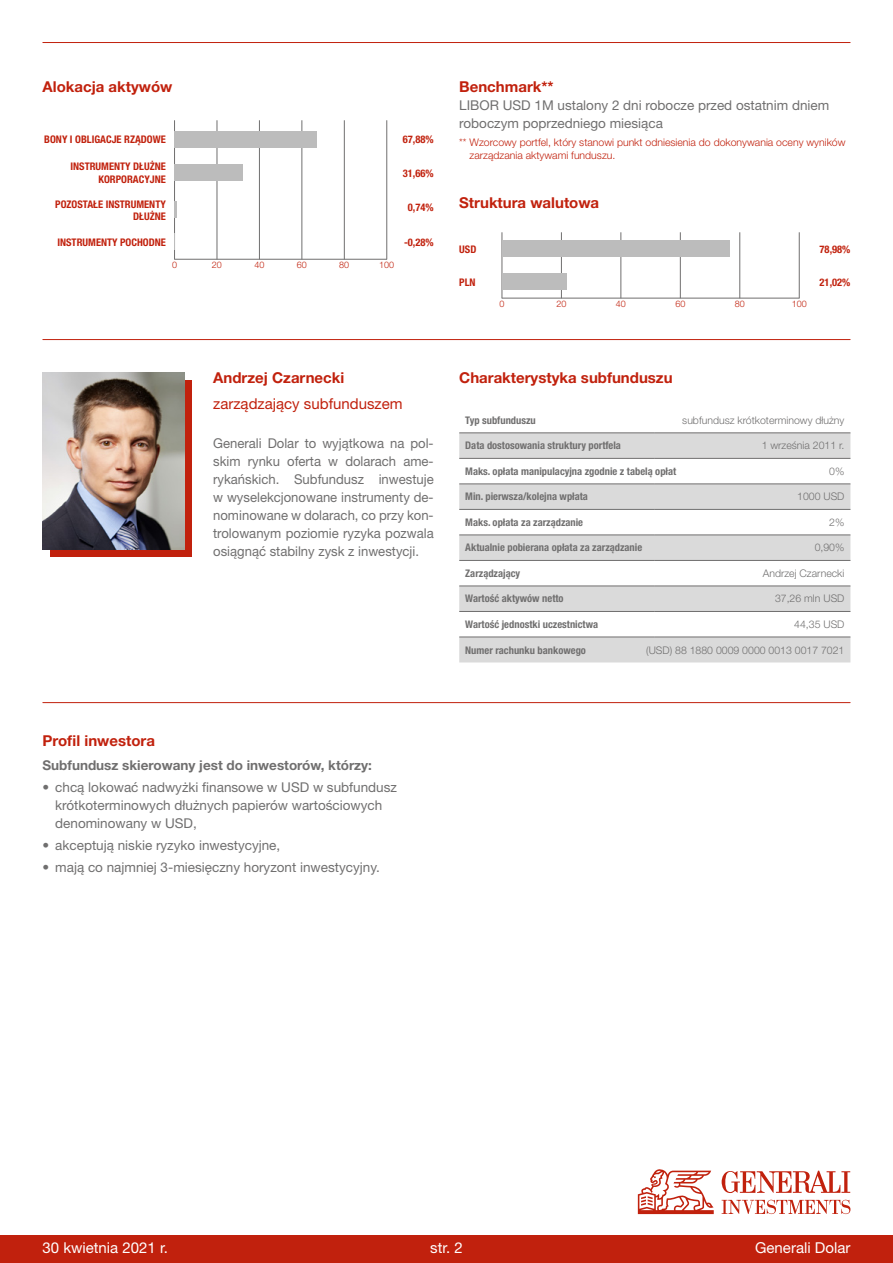
<style>
.page{position:relative;width:893px;height:1263px;background:#fff}
.page>*{position:absolute;margin:0;border:0;box-sizing:border-box;transform-origin:0 0}
.t1{font:700 15px "Helvetica Neue LT Pro";color:#c1210d}
.t2{font:15px "Helvetica Neue LT Pro";color:#fff}
.t3{font:15px "Helvetica Neue LT Pro";color:#c1210d}
.t4{font:13.5px/18px "Helvetica Neue LT Pro";color:#706f6f}
.t5{font:700 13.5px "Helvetica Neue LT Pro";color:#706f6f}
.t6{font:700 condensed 10.5px "Helvetica Neue LT Pro";color:#706f6f}
.t7{font:700 condensed 10.5px/12.6px "Helvetica Neue LT Pro";color:#c1210d;text-align:right}
.t8{font:300 10.5px "Helvetica Neue LT Pro";color:#706f6f}
.t9{font:300 10.5px/12.6px "Helvetica Neue LT Pro";color:#c1210d}
.t10{font:300 9px "Helvetica Neue LT Pro";color:#c1210d}
</style>
<div class="page">
<hr style="left:43px;top:42px;width:807px;height:1px;background:#c1210d">
<hr style="left:43px;top:339px;width:807px;height:1px;background:#c1210d">
<hr style="left:43px;top:702px;width:807px;height:1px;background:#c1210d">
<hr style="left:561px;top:232px;width:1px;height:66px;background:#706f6f">
<hr style="left:621px;top:232px;width:1px;height:66px;background:#706f6f">
<hr style="left:680px;top:232px;width:1px;height:66px;background:#706f6f">
<hr style="left:739px;top:232px;width:1px;height:66px;background:#706f6f">
<hr style="left:799px;top:232px;width:1px;height:66px;background:#706f6f">
<hr style="left:502px;top:232px;width:1px;height:66px;background:#706f6f">
<div style="left:502px;top:241px;width:227px;height:16px;background:#bcbcbc"></div>
<div style="left:502px;top:274px;width:64px;height:16px;background:#bcbcbc"></div>
<hr style="left:502px;top:298px;width:297px;height:1px;background:#706f6f">
<svg style="left:459px;top:432px;width:391px;height:1px"></svg>
<svg style="left:459px;top:434px;width:391px;height:228px;fill:#dadada"></svg>
<hr style="left:459px;top:433px;width:196px;height:1px;background:#706f6f">
<hr style="left:655px;top:433px;width:195px;height:1px;background:#706f6f">
<hr style="left:459px;top:458px;width:196px;height:1px;background:#706f6f">
<hr style="left:655px;top:458px;width:195px;height:1px;background:#706f6f">
<hr style="left:459px;top:484px;width:196px;height:1px;background:#706f6f">
<hr style="left:655px;top:484px;width:195px;height:1px;background:#706f6f">
<hr style="left:459px;top:509px;width:196px;height:1px;background:#706f6f">
<hr style="left:655px;top:509px;width:195px;height:1px;background:#706f6f">
<hr style="left:459px;top:535px;width:196px;height:1px;background:#706f6f">
<hr style="left:655px;top:535px;width:195px;height:1px;background:#706f6f">
<hr style="left:459px;top:560px;width:196px;height:1px;background:#706f6f">
<hr style="left:655px;top:560px;width:195px;height:1px;background:#706f6f">
<hr style="left:459px;top:586px;width:196px;height:1px;background:#706f6f">
<hr style="left:655px;top:586px;width:195px;height:1px;background:#706f6f">
<hr style="left:459px;top:611px;width:196px;height:1px;background:#706f6f">
<hr style="left:655px;top:611px;width:195px;height:1px;background:#706f6f">
<hr style="left:459px;top:637px;width:196px;height:1px;background:#706f6f">
<hr style="left:655px;top:637px;width:195px;height:1px;background:#706f6f">
<div style="left:50px;top:380px;width:142px;height:177px;background:#c1210d"></div>
<img style="left:43px;top:373px;width:141px;height:176px">
<hr style="left:217px;top:120px;width:1px;height:139px;background:#706f6f">
<hr style="left:259px;top:120px;width:1px;height:139px;background:#706f6f">
<hr style="left:302px;top:120px;width:1px;height:139px;background:#706f6f">
<hr style="left:344px;top:120px;width:1px;height:139px;background:#706f6f">
<hr style="left:386px;top:120px;width:1px;height:139px;background:#706f6f">
<hr style="left:174px;top:120px;width:1px;height:139px;background:#706f6f">
<div style="left:174px;top:131px;width:142px;height:17px;background:#bcbcbc"></div>
<div style="left:174px;top:164px;width:68px;height:16px;background:#bcbcbc"></div>
<svg style="left:175px;top:201px;width:2px;height:17px"></svg>
<svg style="left:174px;top:234px;width:1px;height:16px"></svg>
<hr style="left:174px;top:259px;width:213px;height:1px;background:#706f6f">
<div style="left:0;top:1235px;width:893px;height:28px;background:#c1210d"></div>
<svg style="left:638px;top:1169px;width:76px;height:45px"></svg>
<svg style="left:722px;top:1200px;width:128px;height:14px"></svg>
<svg style="left:722px;top:1171px;width:128px;height:22px"></svg>
<p class="t1" style="left:43px;top:77px;width:131px">Alokacja aktywów</p>
<p class="t7" style="left:44px;top:133px;width:123px">BONY I OBLIGACJE RZĄDOWE</p>
<p class="t7" style="left:70px;top:160px;width:97px">INSTRUMENTY DŁUŻNE<br>KORPORACYJNE</p>
<p class="t7" style="left:55px;top:198px;width:112px">POZOSTAŁE INSTRUMENTY<br>DŁUŻNE</p>
<p class="t7" style="left:57px;top:236px;width:110px">INSTRUMENTY POCHODNE</p>
<p class="t10" style="left:172px;top:259px;width:7px">0</p>
<p class="t10" style="left:212px;top:259px;width:12px">20</p>
<p class="t10" style="left:254px;top:259px;width:12px">40</p>
<p class="t10" style="left:297px;top:259px;width:12px">60</p>
<p class="t10" style="left:339px;top:259px;width:12px">80</p>
<p class="t10" style="left:379px;top:259px;width:17px">100</p>
<p class="t7" style="left:403px;top:133px;width:32px">67,88%</p>
<p class="t7" style="left:403px;top:167px;width:32px">31,66%</p>
<p class="t7" style="left:408px;top:201px;width:27px">0,74%</p>
<p class="t7" style="left:404px;top:236px;width:31px">-0,28%</p>
<p class="t1" style="left:459px;top:77px;width:96px">Benchmark**</p>
<p class="t4" style="left:459px;top:96px;width:372px">LIBOR USD 1M ustalony 2 dni robocze przed ostatnim dniem roboczym poprzedniego miesiąca</p>
<p class="t9" style="left:470px;top:136px;width:377px;text-indent:-10px">** Wzorcowy portfel, który stanowi punkt odniesienia do dokonywania oceny wyników zarządzania aktywami funduszu.</p>
<p class="t1" style="left:459px;top:193px;width:141px">Struktura walutowa</p>
<p class="t7" style="left:459px;top:243px;width:19px">USD</p>
<p class="t7" style="left:459px;top:276px;width:18px">PLN</p>
<p class="t10" style="left:499px;top:298px;width:7px">0</p>
<p class="t10" style="left:556px;top:298px;width:12px">20</p>
<p class="t10" style="left:616px;top:298px;width:12px">40</p>
<p class="t10" style="left:675px;top:298px;width:12px">60</p>
<p class="t10" style="left:735px;top:298px;width:12px">80</p>
<p class="t10" style="left:792px;top:298px;width:17px">100</p>
<p class="t7" style="left:820px;top:243px;width:32px">78,98%</p>
<p class="t7" style="left:820px;top:276px;width:32px">21,02%</p>
<p class="t1" style="left:213px;top:368px;width:133px">Andrzej Czarnecki</p>
<p class="t3" style="left:213px;top:394px;width:191px">zarządzający subfunduszem</p>
<p class="t4" style="left:213px;top:434px;width:222px;text-align:justify">Generali Dolar to wyjątkowa na pol&shy;skim rynku oferta w dolarach ame&shy;rykańskich. Subfundusz inwestuje w wyselekcjonowane instrumenty de&shy;nominowane w dolarach, co przy kon&shy;trolowanym poziomie ryzyka pozwala osiągnąć stabilny zysk z inwestycji.</p>
<p class="t1" style="left:459px;top:368px;width:215px">Charakterystyka subfunduszu</p>
<p class="t6" style="left:465px;top:414px;width:72px">Typ subfunduszu</p>
<p class="t8" style="left:682px;top:414px;width:164px">subfundusz krótkoterminowy dłużny</p>
<p class="t6" style="left:465px;top:439px;width:157px">Data dostosowania struktury portfela</p>
<p class="t8" style="left:762px;top:439px;width:84px">1 września 2011 r.</p>
<p class="t6" style="left:465px;top:465px;width:213px">Maks. opłata manipulacyjna zgodnie z tabelą opłat</p>
<p class="t8" style="left:829px;top:465px;width:17px">0%</p>
<p class="t6" style="left:465px;top:490px;width:124px">Min. pierwsza/kolejna wpłata</p>
<p class="t8" style="left:797px;top:490px;width:49px">1000 USD</p>
<p class="t6" style="left:465px;top:516px;width:119px">Maks. opłata za zarządzanie</p>
<p class="t8" style="left:829px;top:516px;width:17px">2%</p>
<p class="t6" style="left:465px;top:541px;width:178px">Aktualnie pobierana opłata za zarządzanie</p>
<p class="t8" style="left:815px;top:541px;width:31px">0,90%</p>
<p class="t6" style="left:465px;top:567px;width:56px">Zarządzający</p>
<p class="t8" style="left:763px;top:567px;width:83px">Andrzej Czarnecki</p>
<p class="t6" style="left:465px;top:592px;width:100px">Wartość aktywów netto</p>
<p class="t8" style="left:775px;top:592px;width:71px">37,26 mln USD</p>
<p class="t6" style="left:465px;top:618px;width:134px">Wartość jednostki uczestnictwa</p>
<p class="t8" style="left:794px;top:618px;width:52px">44,35 USD</p>
<p class="t6" style="left:465px;top:643px;width:122px">Numer rachunku bankowego</p>
<p class="t8" style="left:646px;top:643px;width:200px">(USD) 88 1880 0009 0000 0013 0017 7021</p>
<p class="t1" style="left:43px;top:731px;width:114px">Profil inwestora</p>
<p class="t5" style="left:43px;top:756px;width:331px">Subfundusz skierowany jest do inwestorów, którzy:</p>
<p class="t4" style="left:55px;top:778px;width:343px;text-indent:-13px">• chcą lokować nadwyżki finansowe w USD w subfundusz krótkoterminowych dłużnych papierów wartościowych denominowany w USD,</p>
<p class="t4" style="left:43px;top:836px;width:239px">• akceptują niskie ryzyko inwestycyjne,</p>
<p class="t4" style="left:43px;top:858px;width:339px">• mają co najmniej 3-miesięczny horyzont inwestycyjny.</p>
<p class="t2" style="left:43px;top:1238px;width:127px">30 kwietnia 2021 r.</p>
<p class="t2" style="left:430px;top:1238px;width:34px">str. 2</p>
<p class="t2" style="left:755px;top:1238px;width:97px">Generali Dolar</p>
</div>
